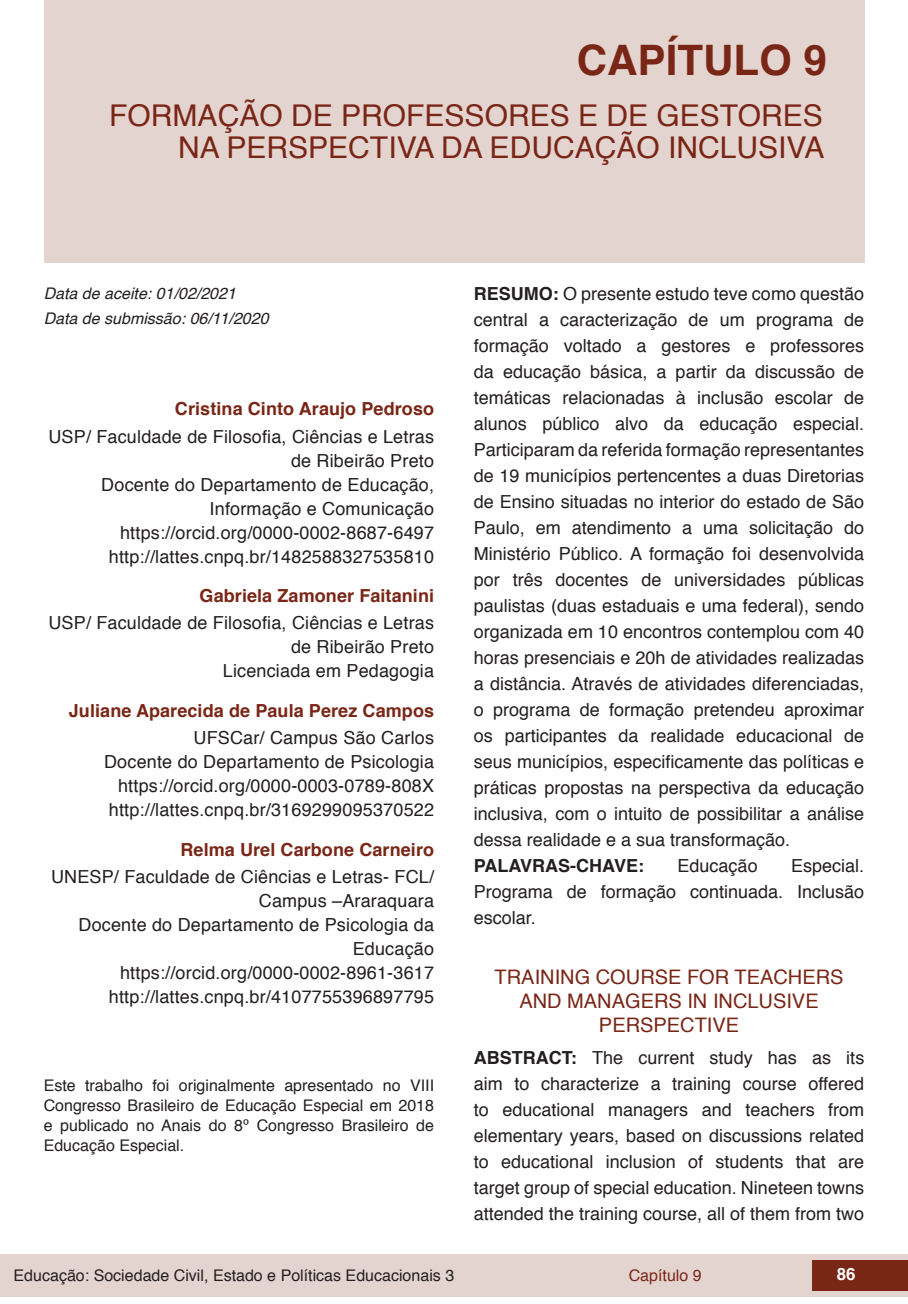
<style>
.page{position:relative;width:908px;height:1304px;background:#fff}
.page>*{position:absolute;margin:0;border:0;box-sizing:border-box;transform-origin:0 0}
.capítulos{font:700 42px "Helvetica";color:#7a2616}
.nome_artigos{font:30px/32px "Helvetica";color:#7a2616;text-align:right}
.título_Inglês{font:20px/24px "Helvetica";color:#7a2616;text-align:center}
.Resumos_e_PC_TXT{font:18px/26px "Helvetica";color:#231f20;text-align:justify}
.info_autores{font:18px/24px "Helvetica";letter-spacing:.01em;color:#231f20;text-align:right}
.nome_autores{font:700 18px "Helvetica";letter-spacing:.005em;color:#7a2616}
.Resumos_e_PC_TXT-2{font:700 18px "Helvetica";color:#231f20}
.t1{font:700 16.8px "Helvetica";color:#fff}
.referencias_finais{font:16px/20px "Helvetica";color:#231f20;text-align:justify}
.data{font:italic 16px "Helvetica";color:#231f20}
.t2{font:16px "Helvetica";color:#7a2616}
.s1{font-weight:700}
</style>
<div class="page">
<div style="left:0;top:1254px;width:906px;height:43px;background:#e4d4d0"></div>
<div style="left:812px;top:1261px;width:95px;height:30px;background:#7a2616"></div>
<div style="left:44px;top:0;width:819px;height:263px;background:#e4d4d0"></div>
<p class="capítulos" style="left:576px;top:26px;width:251px">CAPÍTULO 9</p>
<p class="nome_artigos" style="left:109px;top:101px;width:716px">FORMAÇÃO DE PROFESSORES E DE GESTORES<br>NA PERSPECTIVA DA EDUCAÇÃO INCLUSIVA</p>
<p class="data" style="left:44px;top:280px;width:194px">Data de aceite: 01/02/2021</p>
<p class="data" style="left:44px;top:306px;width:226px">Data de submissão: 06/11/2020</p>
<p class="nome_autores" style="left:175px;top:395px;width:260px">Cristina Cinto Araujo Pedroso</p>
<p class="info_autores" style="left:48px;top:425px;width:387px">USP/ Faculdade de Filosofia, Ciências e Letras de Ribeirão Preto</p>
<p class="info_autores" style="left:101px;top:473px;width:334px">Docente do Departamento de Educação,<br>Informação e Comunicação</p>
<p class="info_autores" style="left:120px;top:521px;width:315px">https://orcid.org/0000-0002-8687-6497</p>
<p class="info_autores" style="left:109px;top:545px;width:326px">http://lattes.cnpq.br/1482588327535810</p>
<p class="nome_autores" style="left:199px;top:581px;width:236px">Gabriela Zamoner Faitanini</p>
<p class="info_autores" style="left:48px;top:612px;width:387px">USP/ Faculdade de Filosofia, Ciências e Letras de Ribeirão Preto</p>
<p class="info_autores" style="left:223px;top:660px;width:213px">Licenciada em Pedagogia</p>
<p class="nome_autores" style="left:69px;top:696px;width:366px">Juliane Aparecida de Paula Perez Campos</p>
<p class="info_autores" style="left:193px;top:726px;width:242px">UFSCar/ Campus São Carlos</p>
<p class="info_autores" style="left:104px;top:750px;width:331px">Docente do Departamento de Psicologia</p>
<p class="info_autores" style="left:118px;top:774px;width:317px">https://orcid.org/0000-0003-0789-808X</p>
<p class="info_autores" style="left:109px;top:798px;width:326px">http://lattes.cnpq.br/3169299095370522</p>
<p class="nome_autores" style="left:180px;top:835px;width:255px">Relma Urel Carbone Carneiro</p>
<p class="info_autores" style="left:51px;top:865px;width:384px">UNESP/ Faculdade de Ciências e Letras- FCL/<br>Campus –Araraquara</p>
<p class="info_autores" style="left:78px;top:913px;width:357px">Docente do Departamento de Psicologia da<br>Educação</p>
<p class="info_autores" style="left:120px;top:961px;width:315px">https://orcid.org/0000-0002-8961-3617</p>
<p class="info_autores" style="left:109px;top:985px;width:326px">http://lattes.cnpq.br/4107755396897795</p>
<p class="referencias_finais" style="left:44px;top:1076px;width:392px">Este trabalho foi originalmente apresentado no VIII Congresso Brasileiro de Educação Especial em 2018 e publicado no Anais do 8º Congresso Brasileiro de Educação Especial.</p>
<p class="Resumos_e_PC_TXT" style="left:473px;top:281px;width:392px"><span class="s1">RESUMO:</span> O presente estudo teve como questão central a caracterização de um programa de formação voltado a gestores e professores da educação básica, a partir da discussão de temáticas relacionadas à inclusão escolar de alunos público alvo da educação especial.<br>Participaram da referida formação representantes de 19 municípios pertencentes a duas Diretorias de Ensino situadas no interior do estado de São Paulo, em atendimento a uma solicitação do Ministério Público. A formação foi desenvolvida por três docentes de universidades públicas paulistas (duas estaduais e uma federal), sendo organizada em 10 encontros contemplou com 40 horas presenciais e 20h de atividades realizadas a distância. Através de atividades diferenciadas, o programa de formação pretendeu aproximar os participantes da realidade educacional de seus municípios, especificamente das políticas e práticas propostas na perspectiva da educação inclusiva, com o intuito de possibilitar a análise dessa realidade e a sua transformação.</p>
<p class="Resumos_e_PC_TXT-2" style="left:473px;top:851px;width:172px">PALAVRAS-CHAVE:</p>
<p class="Resumos_e_PC_TXT" style="left:677px;top:853px;width:82px">Educação</p>
<p class="Resumos_e_PC_TXT" style="left:473px;top:853px;width:392px;text-indent:317px">Especial.<br>Programa de formação continuada. Inclusão escolar.</p>
<p class="título_Inglês" style="left:494px;top:966px;width:350px">TRAINING COURSE FOR TEACHERS<br>AND MANAGERS IN INCLUSIVE<br>PERSPECTIVE</p>
<p class="Resumos_e_PC_TXT" style="left:473px;top:1045px;width:392px"><span class="s1">ABSTRACT:</span> The current study has as its aim to characterize a training course offered to educational managers and teachers from elementary years, based on discussions related to educational inclusion of students that are target group of special education. Nineteen towns attended the training course, all of them from two</p>
<p class="referencias_finais" style="left:14px;top:1266px;width:442px">Educação: Sociedade Civil, Estado e Políticas Educacionais 3</p>
<p class="t2" style="left:628px;top:1263px;width:74px">Capítulo 9</p>
<p class="t1" style="left:836px;top:1261px;width:20px">86</p>
</div>
